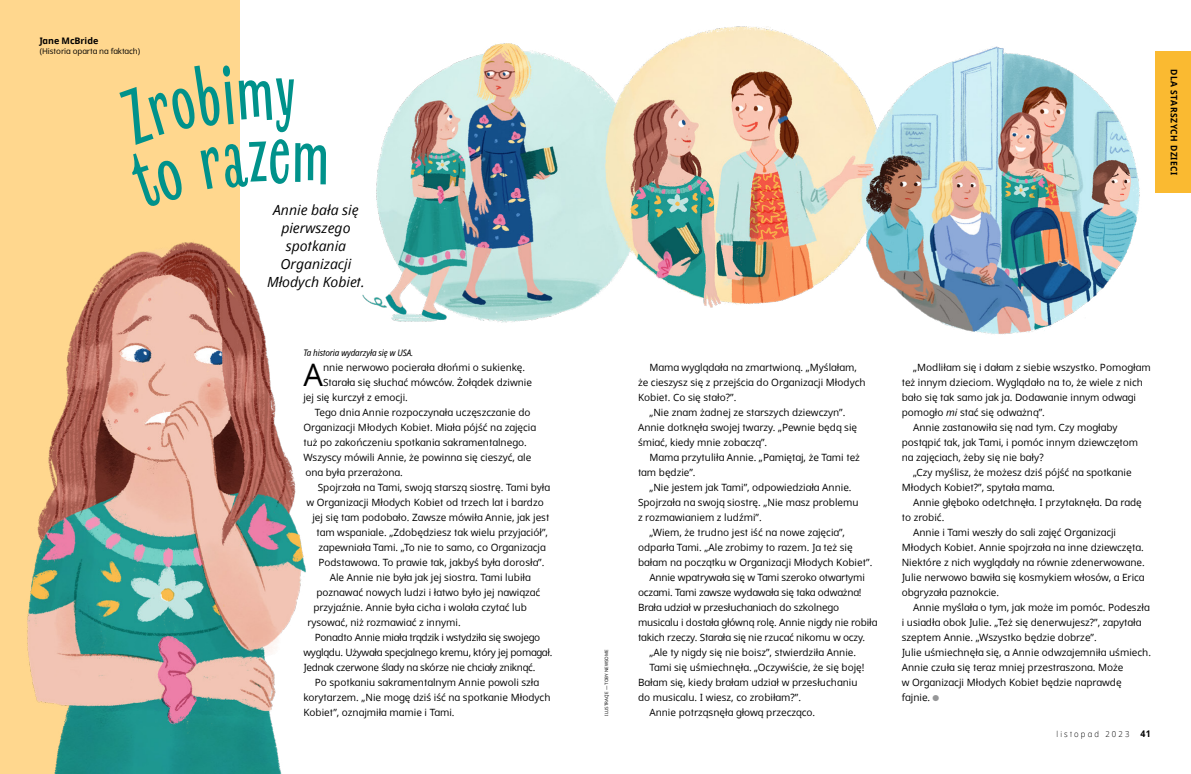
<style>
.page{position:relative;width:1191px;height:774px;background:#fff}
.page>*{position:absolute;margin:0;border:0;box-sizing:border-box;transform-origin:0 0}
.h1_next_Revla{font:700 76.9px "Revla Sans";color:#00928b;scale:.95 1}
.p1_first{font:31px "Dots Solidlds Lat";color:#000}
.t1{font:italic 14px/18px "Dots Solidlds Lat";color:#000;text-align:center}
.p1{font:10px/15px "Dots Solidlds Lat";color:#000}
.p1-2{font:10px/15px "Dots Solidlds Lat";letter-spacing:-.025em;color:#000}
.p1_bio{font:10px/15px "Dots Solidlds Lat";color:#000}
.p1_first-2{font:10px "Dots Solidlds Lat";color:#000}
.p1_bio-2{font:italic 9px "Dots Solid Condlds Lat";letter-spacing:-.01em;color:#000}
.p1_series-title__For_Older_Kids{font:700 9px "Dots Solidlds Lat";letter-spacing:.06em;color:#000;scale:.95 1}
.p1_author-name{font:700 9px "Dots Solidlds Lat";letter-spacing:-.005em;color:#000}
.t2{font:300 8.2px "Dots Solidlds Lat";letter-spacing:.28em;color:#000;scale:.95 1}
.p1_author-role{font:8px "Dots Solidlds Lat";letter-spacing:-.005em;color:#000}
.t3{font:4.5px "Dots Solidlds Lat";color:#000}
.s1{font-style:italic}
.s2{font-family:"Ding P Ilds Dpi";font-size:8.5px;color:#969798}
.s3{font-weight:700;font-size:9.2px}
</style>
<div class="page">
<div style="left:0;top:0;width:240px;height:774px;background:#ffd78e"></div>
<div style="left:1155px;top:51px;width:36px;height:142px;background:#faba31"></div>
<img style="left:27px;top:242px;width:279px;height:532px">
<img style="left:298px;top:27px;width:842px;height:322px">
<img style="left:1056px;top:259px;width:14px;height:8px">
<p class="p1_author-name" style="left:40px;top:34px;width:60px">Jane McBride</p>
<p class="p1_author-role" style="left:40px;top:45px;width:102px">(Historia oparta na faktach)</p>
<p class="h1_next_Revla" style="left:292px;top:111px;width:41px">m</p>
<p class="t1" style="left:267px;top:201px;width:99px">Annie bała się pierwszego spotkania<br>Organizacji<br>Młodych Kobiet.</p>
<p class="p1_bio-2" style="left:303px;top:346px;width:111px">Ta historia wydarzyła się w USA.</p>
<p class="p1_first" style="left:303px;top:352px;width:21px">A</p>
<p class="p1_first-2" style="left:323px;top:360px;width:204px">nnie nerwowo pocierała dłońmi o sukienkę.</p>
<p class="p1_first-2" style="left:323px;top:375px;width:210px">Starała się słuchać mówców. Żołądek dziwnie</p>
<p class="p1_first-2" style="left:303px;top:390px;width:106px">jej się kurczył z emocji.</p>
<p class="p1" style="left:303px;top:405px;width:234px;text-indent:11px">Tego dnia Annie rozpoczynała uczęszczanie do Organizacji Młodych Kobiet. Miała pójść na zajęcia tuż po zakończeniu spotkania sakramentalnego.<br>Wszyscy mówili Annie, że powinna się cieszyć, ale ona była przerażona.</p>
<p class="p1" style="left:318px;top:480px;width:234px">Spojrzała na Tami, swoją starszą siostrę. Tami była</p>
<p class="p1" style="left:306px;top:495px;width:239px">w Organizacji Młodych Kobiet od trzech lat i bardzo</p>
<p class="p1" style="left:312px;top:510px;width:238px">jej się tam podobało. Zawsze mówiła Annie, jak jest</p>
<p class="p1" style="left:316px;top:525px;width:233px">tam wspaniale. „Zdobędziesz tak wielu przyjaciół”,</p>
<p class="p1" style="left:318px;top:540px;width:229px">zapewniała Tami. „To nie to samo, co Organizacja</p>
<p class="p1" style="left:318px;top:555px;width:227px">Podstawowa. To prawie tak, jakbyś była dorosła”.</p>
<p class="p1" style="left:330px;top:570px;width:203px">Ale Annie nie była jak jej siostra. Tami lubiła</p>
<p class="p1" style="left:316px;top:585px;width:225px">poznawać nowych ludzi i łatwo było jej nawiązać</p>
<p class="p1" style="left:313px;top:600px;width:215px">przyjaźnie. Annie była cicha i wolała czytać lub</p>
<p class="p1" style="left:307px;top:615px;width:155px">rysować, niż rozmawiać z innymi.</p>
<p class="p1-2" style="left:303px;top:630px;width:250px;text-indent:11px">Ponadto Annie miała trądzik i wstydziła się swojego wyglądu. Używała specjalnego kremu, który jej pomagał.<br>Jednak czerwone ślady na skórze nie chciały zniknąć.</p>
<p class="p1" style="left:303px;top:675px;width:248px;text-indent:11px">Po spotkaniu sakramentalnym Annie powoli szła korytarzem. „Nie mogę dziś iść na spotkanie Młodych<br>Kobiet”, oznajmiła mamie i Tami.</p>
<p class="p1_series-title__For_Older_Kids" style="left:1180px;top:69px;width:113px;rotate:90deg">DLA STARSZYCH DZIECI</p>
<p class="t3" style="left:603px;top:716px;width:68px;rotate:-90deg">ILUSTRACJE — TOBY NEWSOME</p>
<p class="p1" style="left:638px;top:360px;width:229px;text-indent:11px">Mama wyglądała na zmartwioną. „Myślałam, że cieszysz się z przejścia do Organizacji Młodych<br>Kobiet. Co się stało?”.</p>
<p class="p1" style="left:638px;top:405px;width:221px;text-indent:11px">„Nie znam żadnej ze starszych dziewczyn”.<br>Annie dotknęła swojej twarzy. „Pewnie będą się śmiać, kiedy mnie zobaczą”.</p>
<p class="p1" style="left:638px;top:450px;width:223px;text-indent:11px">Mama przytuliła Annie. „Pamiętaj, że Tami też tam będzie”.</p>
<p class="p1" style="left:638px;top:480px;width:222px;text-indent:11px">„Nie jestem jak Tami”, odpowiedziała Annie.<br>Spojrzała na swoją siostrę. „Nie masz problemu z rozmawianiem z ludźmi”.</p>
<p class="p1" style="left:638px;top:525px;width:236px;text-indent:11px">„Wiem, że trudno jest iść na nowe zajęcia”, odparła Tami. „Ale zrobimy to razem. Ja też się bałam na początku w Organizacji Młodych Kobiet”.</p>
<p class="p1" style="left:638px;top:570px;width:241px;text-indent:11px">Annie wpatrywała się w Tami szeroko otwartymi oczami. Tami zawsze wydawała się taka odważna!<br>Brała udział w przesłuchaniach do szkolnego musicalu i dostała główną rolę. Annie nigdy nie robiła takich rzeczy. Starała się nie rzucać nikomu w oczy.</p>
<p class="p1" style="left:649px;top:645px;width:208px">„Ale ty nigdy się nie boisz”, stwierdziła Annie.</p>
<p class="p1" style="left:638px;top:660px;width:228px;text-indent:11px">Tami się uśmiechnęła. „Oczywiście, że się boję!<br>Bałam się, kiedy brałam udział w przesłuchaniu do musicalu. I wiesz, co zrobiłam?”.</p>
<p class="p1" style="left:649px;top:705px;width:167px">Annie potrząsnęła głową przecząco.</p>
<p class="p1" style="left:901px;top:360px;width:250px;text-indent:11px">„Modliłam się i dałam z siebie wszystko. Pomogłam też innym dzieciom. Wyglądało na to, że wiele z nich bało się tak samo jak ja. Dodawanie innym odwagi pomogło <span class="s1">mi</span> stać się odważną”.</p>
<p class="p1" style="left:901px;top:420px;width:238px;text-indent:11px">Annie zastanowiła się nad tym. Czy mogłaby postąpić tak, jak Tami, i pomóc innym dziewczętom na zajęciach, żeby się nie bały?</p>
<p class="p1" style="left:901px;top:465px;width:231px;text-indent:11px">„Czy myślisz, że możesz dziś pójść na spotkanie<br>Młodych Kobiet?”, spytała mama.</p>
<p class="p1" style="left:901px;top:495px;width:241px;text-indent:11px">Annie głęboko odetchnęła. I przytaknęła. Da radę to zrobić.</p>
<p class="p1" style="left:901px;top:525px;width:245px;text-indent:11px">Annie i Tami weszły do sali zajęć Organizacji Młodych Kobiet. Annie spojrzała na inne dziewczęta.<br>Niektóre z nich wyglądały na równie zdenerwowane.<br>Julie nerwowo bawiła się kosmykiem włosów, a Erica obgryzała paznokcie.</p>
<p class="p1" style="left:901px;top:600px;width:249px;text-indent:11px">Annie myślała o tym, jak może im pomóc. Podeszła i usiadła obok Julie. „Też się denerwujesz?”, zapytała szeptem Annie. „Wszystko będzie dobrze”.</p>
<p class="p1_bio" style="left:901px;top:645px;width:251px">Julie uśmiechnęła się, a Annie odwzajemniła uśmiech.<br>Annie czuła się teraz mniej przestraszona. Może<br>w Organizacji Młodych Kobiet będzie naprawdę fajnie. <span class="s2">●</span></p>
<p class="t2" style="left:1056px;top:728px;width:101px">listopad 2023 <span class="s3">41</span></p>
</div>
